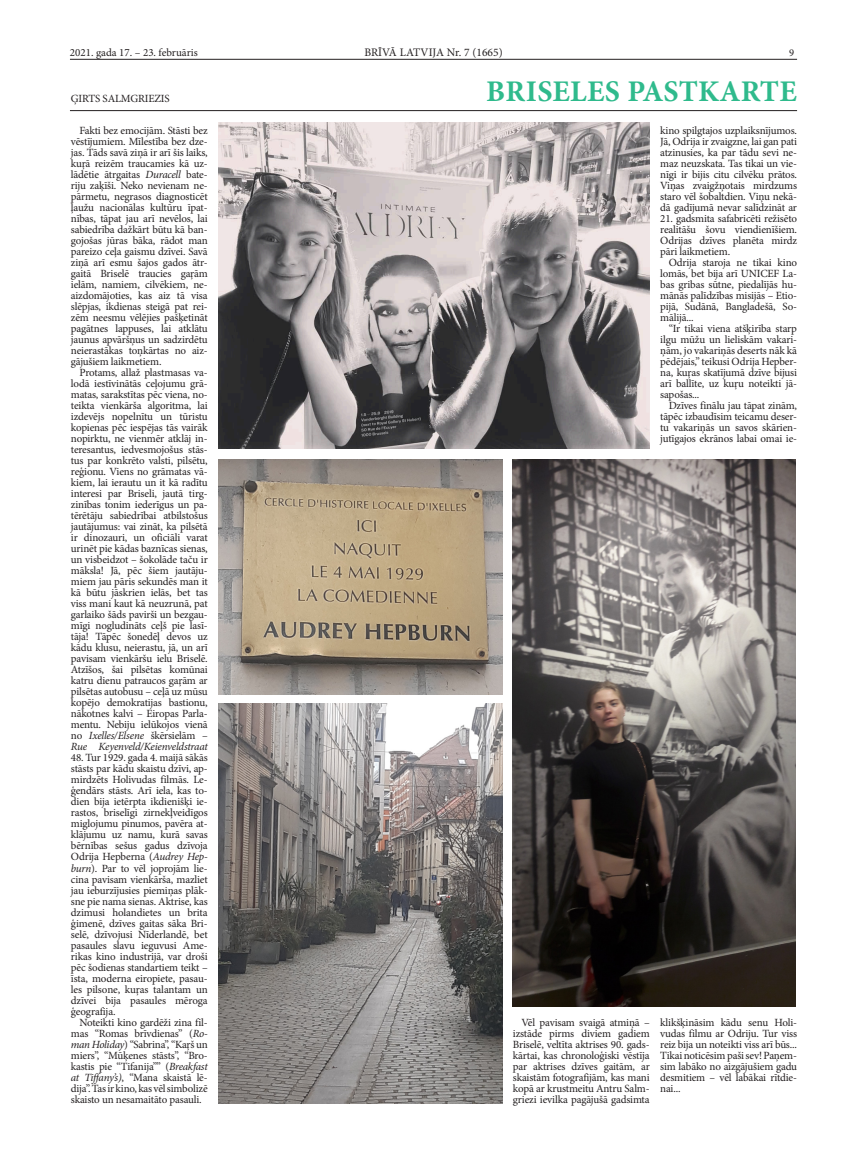
<style>
.page{position:relative;width:868px;height:1160px;background:#fff}
.page>*{position:absolute;margin:0;border:0;box-sizing:border-box;transform-origin:0 0}
.virsraksti{font:700 30px "Minion Pro";letter-spacing:.01em;color:#2fba8c}
.t1{font:11.5px "Minion Pro";color:#231f20}
.pamatteksts_-3{font:11px/11px "Minion Pro";letter-spacing:-.015em;color:#231f20;text-align:justify}
.t2{font:10.5px "Minion Pro";color:#231f20}
.s1{font-style:italic}
</style>
<div class="page">
<hr style="left:70px;top:59px;width:727px;height:1px;background:#231f20">
<hr style="left:70px;top:110px;width:727px;height:1px;background:#231f20">
<img style="left:513px;top:459px;width:282px;height:547px">
<img style="left:218px;top:459px;width:284px;height:235px">
<img style="left:218px;top:122px;width:431px;height:326px">
<img style="left:218px;top:703px;width:284px;height:400px">
<p class="pamatteksts_-3" style="left:70px;top:47px;width:129px">2021. gada 17. – 23. februāris</p>
<p class="t1" style="left:364px;top:45px;width:140px">BRĪVĀ LATVIJA Nr. 7 (1665)</p>
<p class="t2" style="left:789px;top:45px;width:7px">9</p>
<p class="pamatteksts_-3" style="left:71px;top:92px;width:100px">ĢIRTS SALMGRIEZIS</p>
<p class="pamatteksts_-3" style="left:71px;top:125px;width:138px;text-indent:9px">Fakti bez emocijām. Stāsti bez vēstījumiem. Mīlestība bez dze&shy;jas. Tāds savā ziņā ir arī šis laiks, kuŗā reizēm traucamies kā uz&shy;lādētie ātrgaitas <span class="s1">Duracell</span> bate&shy;riju zaķīši. Neko nevienam ne&shy;pārmetu, negrasos diagnosticēt ļaužu nacionālas kultūru īpat&shy;nības, tāpat jau arī nevēlos, lai sabiedrība dažkārt būtu kā ban&shy;gojošas jūras bāka, rādot man pareizo ceļa gaismu dzīvei. Savā ziņā arī esmu šajos gados ātr&shy;gaitā Briselē traucies gaŗām ielām, namiem, cilvēkiem, ne&shy;aizdomājoties, kas aiz tā visa slēpjas, ikdienas steigā pat rei&shy;zēm neesmu vēlējies pašķetināt pagātnes lappuses, lai atklātu jaunus apvāršņus un sadzirdētu neierastākas toņkārtas no aiz&shy;gājušiem laikmetiem.</p>
<p class="pamatteksts_-3" style="left:71px;top:367px;width:138px;text-indent:9px">Protams, allaž plastmasas va&shy;lodā iestīvinātās ceļojumu grā&shy;matas, sarakstītas pēc viena, no&shy;teikta vienkārša algoritma, lai izdevējs nopelnītu un tūristu kopienas pēc iespējas tās vairāk nopirktu, ne vienmēr atklāj in&shy;teresantus, iedvesmojošus stās&shy;tus par konkrēto valsti, pilsētu, reģionu. Viens no grāmatas vā&shy;kiem, lai ierautu un it kā radītu interesi par Briseli, jautā tirg&shy;zinības tonim iederīgus un pa&shy;tērētāju sabiedrībai atbilstošus jautājumus: vai zināt, ka pilsētā ir dinozauri, un oficiāli varat urinēt pie kādas baznīcas sienas, un visbeidzot – šokolāde taču ir māksla! Jā, pēc šiem jautāju&shy;miem jau pāris sekundēs man it kā būtu jāskrien ielās, bet tas viss mani kaut kā neuzrunā, pat garlaiko šāds pavirši un bezgau&shy;mīgi nogludināts ceļš pie lasī&shy;tāja! Tāpēc šonedēļ devos uz kādu klusu, neierastu, jā, un arī pavisam vienkāršu ielu Briselē.<br>Atzīšos, šai pilsētas komūnai katru dienu patraucos gaŗām ar pilsētas autobusu – ceļā uz mūsu kopējo demokratijas bastionu, nākotnes kalvi – Eiropas Parla&shy;mentu. Nebiju ielūkojos vienā no <span class="s1">Ixelles/Elsene</span> škērsielām – <span class="s1">Rue Keyenveld/Keienveldstraat</span></p>
<p class="pamatteksts_-3" style="left:71px;top:752px;width:138px;text-align:left">48. Tur 1929. gada 4. maijā sākās stāsts par kādu skaistu dzīvi, ap&shy;mirdzēts Holivudas filmās. Le&shy;ģendārs stāsts. Arī iela, kas to&shy;dien bija ietērpta ikdienišķi ie&shy;rastos, briselīgi zirnekļveidīgos miglojumu pinumos, pavēra at&shy;klājumu uz namu, kurā savas bērnības sešus gadus dzīvoja<br>Odrija Hepberna (<span class="s1">Audrey Hep&shy;burn</span>). Par to vēl joprojām lie&shy;cina pavisam vienkārša, mazliet jau ieburzījusies piemiņas plāk--- sne pie nama sienas. Aktrise, kas dzimusi holandietes un brita ģimenē, dzīves gaitas sāka Bri&shy;selē, dzīvojusi Nīderlandē, bet pasaules slavu ieguvusi Ame&shy;rikas kino industrijā, var droši pēc šodienas standartiem teikt – īsta, moderna eiropiete, pasau&shy;les pilsone, kuŗas talantam un dzīvei bija pasaules mēroga ģeografija.</p>
<p class="pamatteksts_-3" style="left:71px;top:1016px;width:138px;text-align:left;text-indent:9px">Noteikti kino gardēži zina fil&shy;mas “Romas brīvdienas” (<span class="s1">Ro&shy;man Holiday</span>) “Sabrina”, “Kaŗš un miers”, “Mūķenes stāsts”, “Bro&shy;kastis pie “Tifanija”” (<span class="s1">Breakfast at Tiffany’s)</span>, “Mana skaistā lē-- dija”. Tas ir kino, kas vēl simbolizē skaisto un nesamaitāto pasauli.</p>
<p class="virsraksti" style="left:486px;top:70px;width:312px">BRISELES PASTKARTE</p>
<p class="pamatteksts_-3" style="left:660px;top:125px;width:138px">kino spilgtajos uzplaiksnījumos.<br>Jā, Odrija ir zvaigzne, lai gan pati atzinusies, ka par tādu sevi ne&shy;maz neuzskata. Tas tikai un vie&shy;nīgi ir bijis citu cilvēku prātos.<br>Viņas zvaigžņotais mirdzums staro vēl šobaltdien. Viņu nekā&shy;dā gadījumā nevar salīdzināt ar</p>
<p class="pamatteksts_-3" style="left:660px;top:213px;width:138px">21. gadsmita safabricēti režisēto realitāšu šovu viendienīšiem.<br>Odrijas dzīves planēta mirdz pāri laikmetiem.</p>
<p class="pamatteksts_-3" style="left:660px;top:257px;width:138px;text-indent:9px">Odrija staroja ne tikai kino lomās, bet bija arī UNICEF La&shy;bas gribas sūtne, piedalījās hu&shy;mānās palīdzības misijās – Etio&shy;pijā, Sudānā, Bangladešā, So&shy;mālijā...</p>
<p class="pamatteksts_-3" style="left:660px;top:323px;width:138px;text-indent:9px">“Ir tikai viena atšķirība starp ilgu mūžu un lieliskām vakari&shy;ņām, jo vakariņās deserts nāk kā pēdējais,” teikusi Odrija Hepber&shy;na, kuŗas skatījumā dzīve bijusi arī ballīte, uz kuŗu noteikti jā&shy;sapošas...</p>
<p class="pamatteksts_-3" style="left:660px;top:400px;width:138px;text-indent:9px">Dzīves finālu jau tāpat zinām, tāpēc izbaudīsim teicamu deser&shy;tu vakariņās un savos skārien&shy;jutīgajos ekrānos labai omai ie-</p>
<p class="pamatteksts_-3" style="left:513px;top:1016px;width:138px;text-indent:9px">Vēl pavisam svaigā atmiņā – izstāde pirms diviem gadiem Briselē, veltīta aktrises 90. gads&shy;kārtai, kas chronoloģiski vēstīja par aktrises dzīves gaitām, ar skaistām fotografijām, kas mani kopā ar krustmeitu Antru Salm&shy;griezi ievilka pagājušā gadsimta</p>
<p class="pamatteksts_-3" style="left:660px;top:1016px;width:138px">klikšķināsim kādu senu Holi&shy;vudas filmu ar Odriju. Tur viss reiz bija un noteikti viss arī būs...<br>Tikai noticēsim paši sev! Paņem&shy;sim labāko no aizgājušiem gadu desmitiem – vēl labākai rītdie&shy;nai...</p>
</div>
